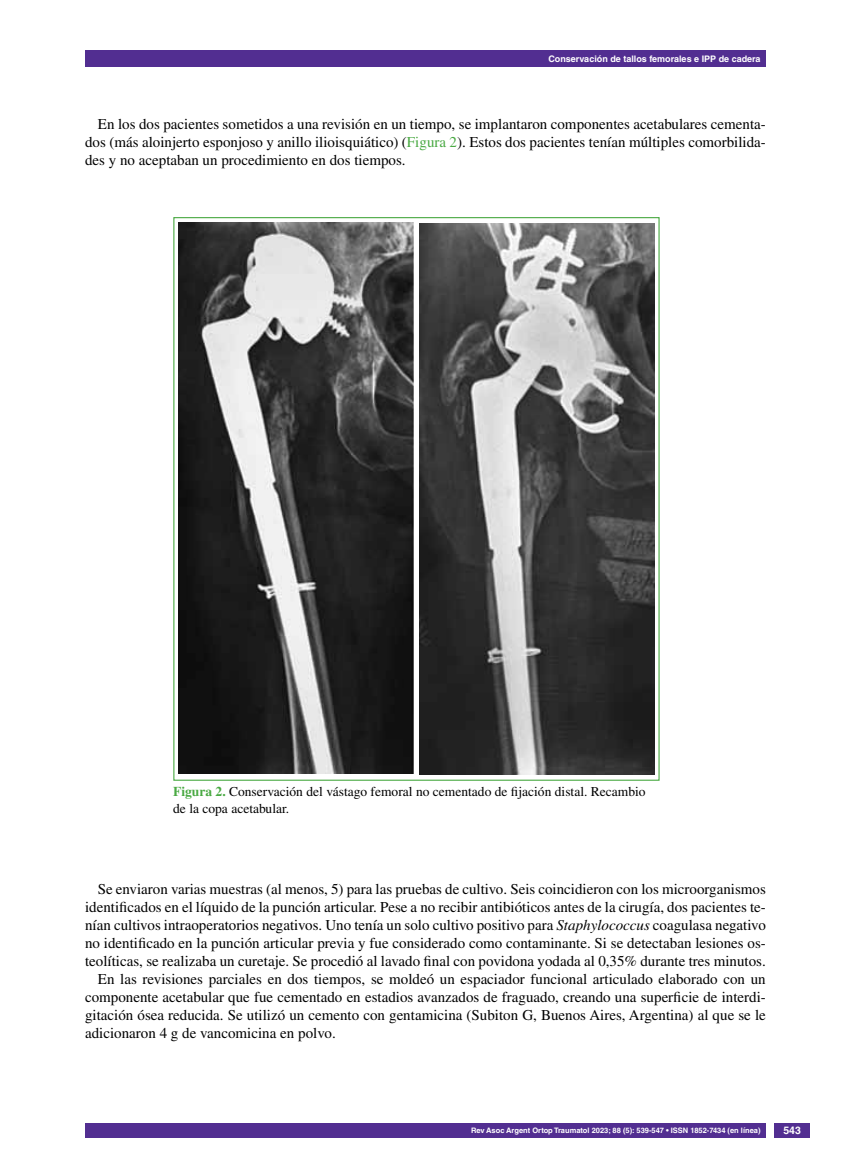
<style>
.page{position:relative;width:851px;height:1170px;background:#fff}
.page>*{position:absolute;margin:0;border:0;box-sizing:border-box;transform-origin:0 0}
.t1{font:15px/18px "Times LT Std";color:#000;text-align:justify}
.t2{font:13.5px/16.2px "Times LT Std";color:#000}
.t3{font:700 10.5px "Helvetica LT Std";color:#fff}
.t4{font:700 9px "Helvetica LT Std";color:#fff}
.t5{font:700 7.5px "Helvetica LT Std";color:#fff}
.s1{color:#49a942}
.s2{font-weight:700;color:#49a942}
.s3{font-style:italic}
</style>
<div class="page">
<div style="left:85px;top:50px;width:680px;height:17px;background:#522e91"></div>
<div style="left:85px;top:1123px;width:680px;height:14px;background:#522e91"></div>
<div style="left:774px;top:1123px;width:35px;height:14px;background:#522e91"></div>
<svg style="left:178px;top:222px;width:477px;height:553px"></svg>
<img style="left:179px;top:223px;width:234px;height:550px">
<img style="left:420px;top:223px;width:234px;height:551px">
<p class="t4" style="left:548px;top:53px;width:214px">Conservación de tallos femorales e IPP de cadera</p>
<p class="t1" style="left:85px;top:115px;width:682px;text-indent:13px">En los dos pacientes sometidos a una revisión en un tiempo, se implantaron componentes acetabulares cementa&shy;dos (más aloinjerto esponjoso y anillo ilioisquiático) (<span class="s1">Figura 2</span>). Estos dos pacientes tenían múltiples comorbilida&shy;des y no aceptaban un procedimiento en dos tiempos.</p>
<p class="t2" style="left:173px;top:783px;width:474px"><span class="s2">Figura 2.</span> Conservación del vástago femoral no cementado de fijación distal. Recambio de la copa acetabular.</p>
<p class="t1" style="left:98px;top:879px;width:669px">Se enviaron varias muestras (al menos, 5) para las pruebas de cultivo. Seis coincidieron con los microorganismos</p>
<p class="t1" style="left:85px;top:897px;width:682px">identificados en el líquido de la punción articular. Pese a no recibir antibióticos antes de la cirugía, dos pacientes te-</p>
<p class="t1" style="left:85px;top:915px;width:682px">nían cultivos intraoperatorios negativos. Uno tenía un solo cultivo positivo para <span class="s3">Staphylococcus</span> coagulasa negativo</p>
<p class="t1" style="left:85px;top:933px;width:682px">no identificado en la punción articular previa y fue considerado como contaminante. Si se detectaban lesiones os-</p>
<p class="t1" style="left:85px;top:951px;width:682px">teolíticas, se realizaba un curetaje. Se procedió al lavado final con povidona yodada al 0,35% durante tres minutos.</p>
<p class="t1" style="left:98px;top:969px;width:669px">En las revisiones parciales en dos tiempos, se moldeó un espaciador funcional articulado elaborado con un</p>
<p class="t1" style="left:85px;top:987px;width:682px">componente acetabular que fue cementado en estadios avanzados de fraguado, creando una superficie de interdi-</p>
<p class="t1" style="left:85px;top:1005px;width:682px">gitación ósea reducida. Se utilizó un cemento con gentamicina (Subiton G, Buenos Aires, Argentina) al que se le</p>
<p class="t1" style="left:85px;top:1023px;width:252px">adicionaron 4 g de vancomicina en polvo.</p>
<p class="t5" style="left:471px;top:1125px;width:291px">Rev Asoc Argent Ortop Traumatol 2023; 88 (5): 539-547 • ISSN 1852-7434 (en línea)</p>
<p class="t3" style="left:783px;top:1124px;width:19px">543</p>
</div>
